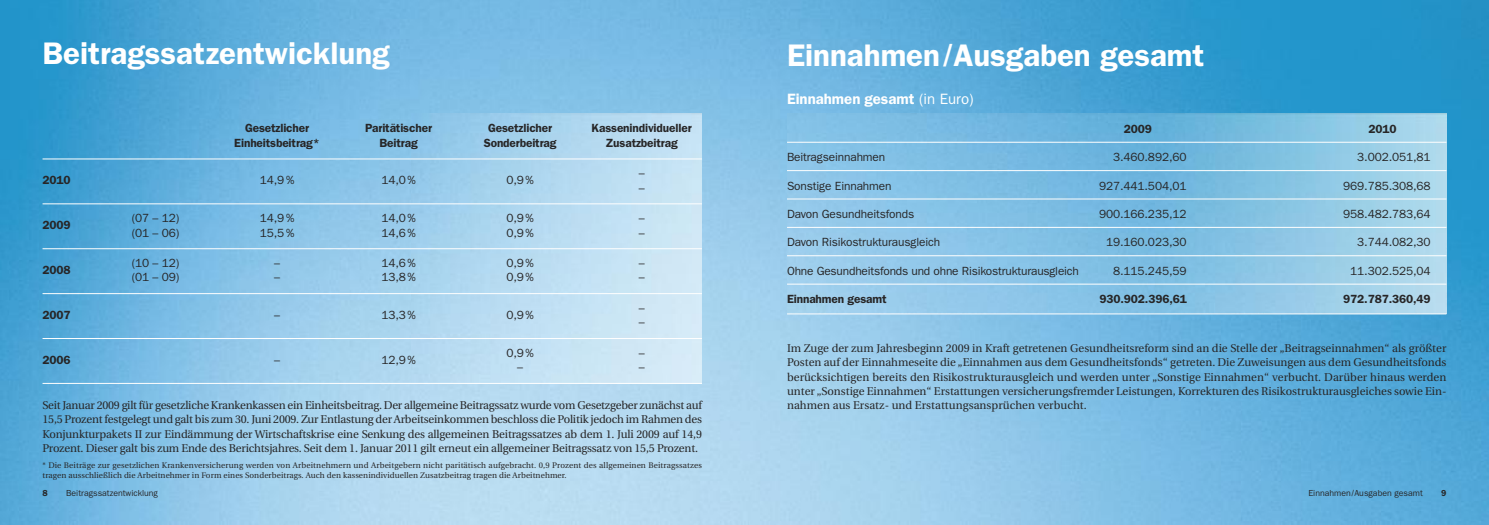
<style>
.page{position:relative;width:1489px;height:525px;background:#fff}
.page>*{position:absolute;margin:0;border:0;box-sizing:border-box;transform-origin:0 0}
.t1{font:600 31.25px "Franklin Gothic";color:#fff}
.t2{font:600 15px "Franklin Gothic";color:#fff}
.t3{font:11.88px/14.4px "Franklin Gothic";letter-spacing:-.01em;color:#272627}
.t4{font:600 11.88px/14.2px "Franklin Gothic";letter-spacing:-.01em;color:#272627;text-align:center}
.t5{font:11.25px/14.4px "Utopia";letter-spacing:-.005em;color:#272627;text-align:justify}
.t6{font:8.75px "Franklin Gothic";color:#272627}
.t7{font:600 8.75px "Franklin Gothic";color:#272627}
.t8{font:8.12px/10.6px "Utopia";letter-spacing:.01em;color:#272627}
.s1{font-family:"Utopia"}
.s2{font-weight:400}
</style>
<div class="page">
<img style="left:0;top:0;width:1488px;height:524px">
<img style="left:411px;top:113px;width:291px;height:270px">
<img style="left:787px;top:113px;width:659px;height:200px">
<hr style="left:787px;top:142px;width:659px;height:1px;background:#fff">
<hr style="left:787px;top:170px;width:659px;height:1px;background:#fff">
<hr style="left:787px;top:199px;width:659px;height:1px;background:#fff">
<hr style="left:787px;top:227px;width:659px;height:1px;background:#fff">
<hr style="left:787px;top:255px;width:659px;height:1px;background:#fff">
<hr style="left:787px;top:284px;width:659px;height:1px;background:#fff">
<hr style="left:787px;top:313px;width:659px;height:1px;background:#fff">
<hr style="left:43px;top:159px;width:659px;height:1px;background:#fff">
<hr style="left:43px;top:203px;width:659px;height:1px;background:#fff">
<hr style="left:43px;top:248px;width:659px;height:1px;background:#fff">
<hr style="left:43px;top:293px;width:659px;height:1px;background:#fff">
<hr style="left:43px;top:338px;width:659px;height:1px;background:#fff">
<hr style="left:43px;top:383px;width:659px;height:1px;background:#fff">
<h1 class="t1" style="left:43px;top:43px;width:349px">Beitragssatzentwicklung</h1>
<h1 class="t1" style="left:787px;top:44px;width:419px">Einnahmen<span class="s1">/</span>Ausgaben gesamt</h1>
<p class="t4" style="left:234px;top:122px;width:87px">Gesetzlicher<br>Einheitsbeitrag*</p>
<p class="t4" style="left:365px;top:122px;width:68px">Paritätischer<br>Beitrag</p>
<p class="t4" style="left:483px;top:122px;width:74px">Gesetzlicher<br>Sonderbeitrag</p>
<p class="t4" style="left:591px;top:122px;width:102px">Kassenindividueller<br>Zusatzbeitrag</p>
<p class="t4" style="left:43px;top:174px;width:30px">2010</p>
<p class="t3" style="left:260px;top:174px;width:36px">14,9%</p>
<p class="t3" style="left:381px;top:174px;width:36px">14,0%</p>
<p class="t3" style="left:506px;top:174px;width:29px">0,9%</p>
<p class="t3" style="left:638px;top:167px;width:7px">– –</p>
<p class="t4" style="left:43px;top:219px;width:30px">2009</p>
<p class="t3" style="left:132px;top:212px;width:49px">(07 – 12) (01 – 06)</p>
<p class="t3" style="left:260px;top:212px;width:36px">14,9%<br>15,5%</p>
<p class="t3" style="left:381px;top:212px;width:36px">14,0%<br>14,6%</p>
<p class="t3" style="left:506px;top:212px;width:29px">0,9%<br>0,9%</p>
<p class="t3" style="left:638px;top:212px;width:7px">– –</p>
<p class="t4" style="left:43px;top:264px;width:30px">2008</p>
<p class="t3" style="left:132px;top:256px;width:49px">(10 – 12) (01 – 09)</p>
<p class="t3" style="left:274px;top:256px;width:7px">– –</p>
<p class="t3" style="left:381px;top:256px;width:36px">14,6%<br>13,8%</p>
<p class="t3" style="left:506px;top:256px;width:29px">0,9%<br>0,9%</p>
<p class="t3" style="left:638px;top:256px;width:7px">– –</p>
<p class="t4" style="left:43px;top:309px;width:30px">2007</p>
<p class="t3" style="left:274px;top:308px;width:7px">–</p>
<p class="t3" style="left:381px;top:308px;width:36px">13,3%</p>
<p class="t3" style="left:506px;top:308px;width:29px">0,9%</p>
<p class="t3" style="left:638px;top:301px;width:7px">– –</p>
<p class="t4" style="left:43px;top:353px;width:30px">2006</p>
<p class="t3" style="left:274px;top:353px;width:7px">–</p>
<p class="t3" style="left:381px;top:353px;width:36px">12,9%</p>
<p class="t3" style="left:506px;top:346px;width:29px;text-align:center">0,9% –</p>
<p class="t3" style="left:638px;top:346px;width:7px">– –</p>
<p class="t5" style="left:43px;top:398px;width:661px">Seit Januar 2009 gilt für gesetzliche Krankenkassen ein Einheitsbeitrag. Der allgemeine Beitragssatz wurde vom Gesetzgeber zunächst auf 15,5 Prozent festgelegt und galt bis zum 30. Juni 2009. Zur Entlastung der Arbeitseinkommen beschloss die Politik jedoch im Rahmen des Konjunkturpakets II zur Eindämmung der Wirtschaftskrise eine Senkung des allgemeinen Beitragssatzes ab dem 1. Juli 2009 auf 14,9<br>Prozent. Dieser galt bis zum Ende des Berichtsjahres. Seit dem 1. Januar 2011 gilt erneut ein allgemeiner Beitragssatz von 15,5 Prozent.</p>
<p class="t8" style="left:43px;top:460px;width:661px">* Die Beiträge zur gesetzlichen Krankenversicherung werden von Arbeitnehmern und Arbeitgebern nicht paritätisch aufgebracht. 0,9 Prozent des allgemeinen Beitragssatzes tragen ausschließlich die Arbeitnehmer in Form eines Sonderbeitrags. Auch den kassenindividuellen Zusatzbeitrag tragen die Arbeitnehmer.</p>
<h2 class="t2" style="left:787px;top:94px;width:188px">Einnahmen gesamt <span class="s2">(in Euro)</span></h2>
<p class="t4" style="left:1123px;top:122px;width:30px">2009</p>
<p class="t4" style="left:1368px;top:122px;width:30px">2010</p>
<p class="t3" style="left:787px;top:151px;width:100px">Beitragseinnahmen</p>
<p class="t3" style="left:1112px;top:151px;width:75px">3.460.892,60</p>
<p class="t3" style="left:1357px;top:151px;width:75px">3.002.051,81</p>
<p class="t3" style="left:787px;top:179px;width:106px">Sonstige Einnahmen</p>
<p class="t3" style="left:1098px;top:179px;width:89px">927.441.504,01</p>
<p class="t3" style="left:1342px;top:179px;width:89px">969.785.308,68</p>
<p class="t3" style="left:787px;top:207px;width:129px">Davon Gesundheitsfonds</p>
<p class="t3" style="left:1098px;top:207px;width:89px">900.166.235,12</p>
<p class="t3" style="left:1342px;top:207px;width:89px">958.482.783,64</p>
<p class="t3" style="left:787px;top:236px;width:154px">Davon Risikostrukturausgleich</p>
<p class="t3" style="left:1105px;top:236px;width:82px">19.160.023,30</p>
<p class="t3" style="left:1357px;top:236px;width:75px">3.744.082,30</p>
<p class="t3" style="left:787px;top:264px;width:293px">Ohne Gesundheitsfonds und ohne Risikostrukturausgleich</p>
<p class="t3" style="left:1112px;top:264px;width:75px">8.115.245,59</p>
<p class="t3" style="left:1349px;top:264px;width:82px">11.302.525,04</p>
<p class="t4" style="left:787px;top:293px;width:101px">Einnahmen gesamt</p>
<p class="t4" style="left:1099px;top:293px;width:89px">930.902.396,61</p>
<p class="t4" style="left:1342px;top:293px;width:89px">972.787.360,49</p>
<p class="t5" style="left:787px;top:341px;width:661px">Im Zuge der zum Jahresbeginn 2009 in Kraft getretenen Gesundheitsreform sind an die Stelle der „Beitragseinnahmen“ als größter Posten auf der Einnahmeseite die „Einnahmen aus dem Gesundheitsfonds“ getreten. Die Zuweisungen aus dem Gesundheitsfonds berücksichtigen bereits den Risikostrukturausgleich und werden unter „Sonstige Einnahmen“ verbucht. Darüber hinaus werden unter „Sonstige Einnahmen“ Erstattungen versicherungsfremder Leistungen, Korrekturen des Risikostrukturausgleiches sowie Ein&shy;nahmen aus Ersatz- und Erstattungsansprüchen verbucht.</p>
<p class="t7" style="left:43px;top:489px;width:7px">8</p>
<p class="t6" style="left:66px;top:489px;width:93px">Beitragssatzentwicklung</p>
<p class="t6" style="left:1308px;top:489px;width:116px">Einnahmen<span class="s1">/</span>Ausgaben gesamt</p>
<p class="t7" style="left:1440px;top:489px;width:7px">9</p>
</div>
